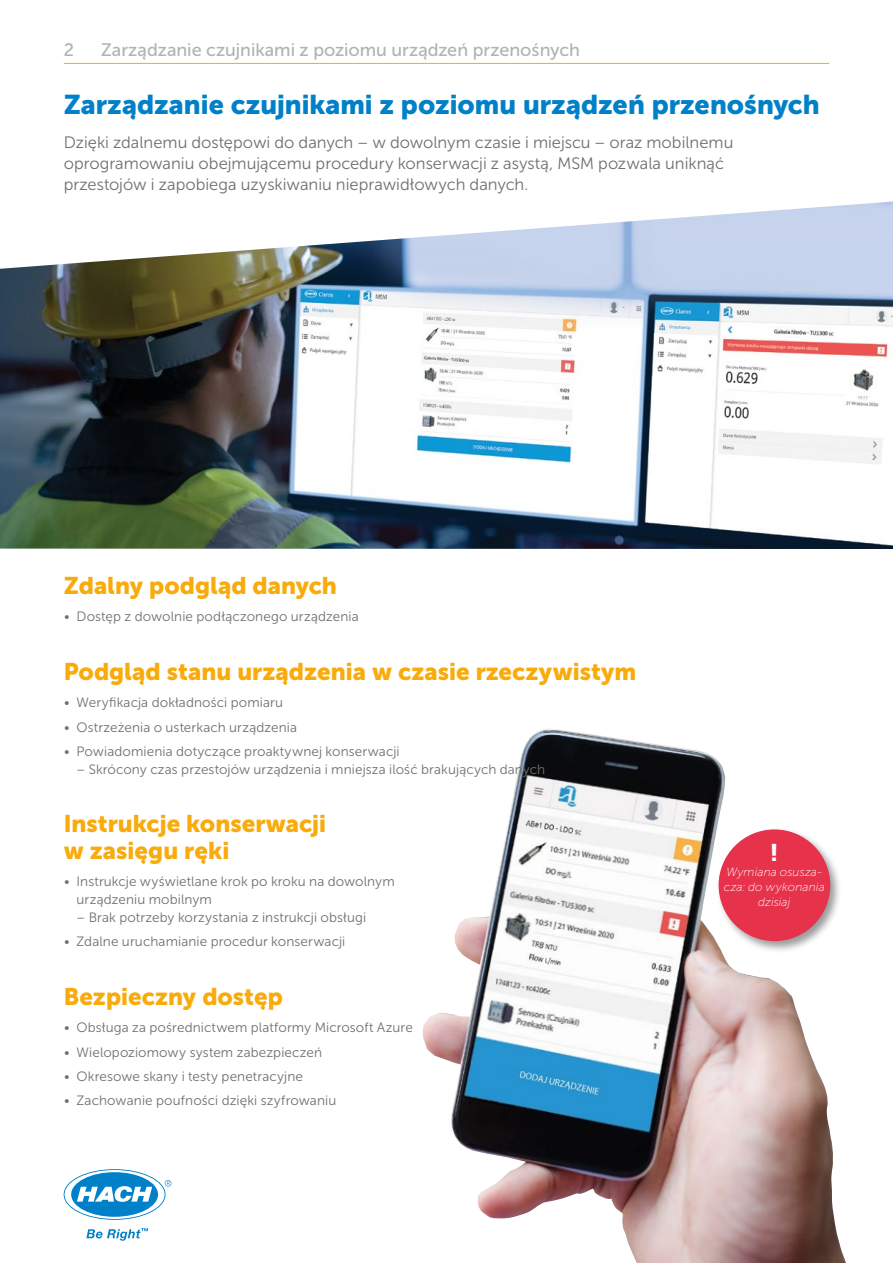
<style>
.page{position:relative;width:893px;height:1263px;background:#fff}
.page>*{position:absolute;margin:0;border:0;box-sizing:border-box;transform-origin:0 0}
.t1{font:27px "Museo Sans Cyrl 900";color:#0080c8}
.t2{font:24px/27px "Museo Sans Cyrl 900";color:#f8ab0b}
.t3{font:24px "Museo Sans Cyrl 900";color:#fff}
.t4{font:18px "Museo Sans Cyrl 500";color:#b1b2b3}
.t5{font:16.5px/21px "Museo Sans Cyrl 300";color:#6f6f6e}
.t6{font:13.5px/18px "Museo Sans Cyrl 300";letter-spacing:.01em;color:#6f6f6e}
.t7{font:italic 12px/15px "Museo Sans Cyrl 100";letter-spacing:.01em;color:#fff;text-align:center}
</style>
<div class="page">
<svg style="left:65px;top:1170px;width:106px;height:49px"></svg>
<svg style="left:86px;top:1228px;width:62px;height:13px"></svg>
<img style="left:0;top:202px;width:893px;height:347px">
<img style="left:422px;top:729px;width:424px;height:534px">
<div style="left:716px;top:826px;width:127px;height:127px;background:#000;opacity:.4"></div>
<div style="left:719px;top:829px;width:111px;height:112px;background:#e7324b;border-radius:50%"></div>
<hr style="left:64px;top:63px;width:765px;height:1px;background:#f8ab0b">
<h3 class="t4" style="left:64px;top:40px;width:12px">2</h3>
<h3 class="t4" style="left:101px;top:40px;width:480px">Zarządzanie czujnikami z poziomu urządzeń przenośnych</h3>
<h1 class="t1" style="left:64px;top:89px;width:757px">Zarządzanie czujnikami z poziomu urządzeń przenośnych</h1>
<p class="t5" style="left:64px;top:132px;width:671px">Dzięki zdalnemu dostępowi do danych – w dowolnym czasie i miejscu – oraz mobilnemu oprogramowaniu obejmującemu procedury konserwacji z asystą, MSM pozwala uniknąć przestojów i zapobiega uzyskiwaniu nieprawidłowych danych.</p>
<h2 class="t2" style="left:64px;top:572px;width:275px">Zdalny podgląd danych</h2>
<p class="t6" style="left:64px;top:608px;width:296px">• Dostęp z dowolnie podłączonego urządzenia</p>
<h2 class="t2" style="left:64px;top:658px;width:574px">Podgląd stanu urządzenia w czasie rzeczywistym</h2>
<p class="t6" style="left:64px;top:694px;width:221px">• Weryfikacja dokładności pomiaru</p>
<p class="t6" style="left:64px;top:718px;width:235px">• Ostrzeżenia o usterkach urządzenia</p>
<p class="t6" style="left:64px;top:742px;width:337px">• Powiadomienia dotyczące proaktywnej konserwacji</p>
<p class="t6" style="left:77px;top:760px;width:470px">– Skrócony czas przestojów urządzenia i mniejsza ilość brakujących danych</p>
<h2 class="t2" style="left:64px;top:810px;width:264px">Instrukcje konserwacji w zasięgu ręki</h2>
<p class="t6" style="left:77px;top:872px;width:320px;text-indent:-13px">• Instrukcje wyświetlane krok po kroku na dowolnym urządzeniu mobilnym</p>
<p class="t6" style="left:77px;top:908px;width:291px">– Brak potrzeby korzystania z instrukcji obsługi</p>
<p class="t6" style="left:64px;top:933px;width:283px">• Zdalne uruchamianie procedur konserwacji</p>
<h2 class="t2" style="left:64px;top:983px;width:221px">Bezpieczny dostęp</h2>
<p class="t6" style="left:64px;top:1019px;width:351px">• Obsługa za pośrednictwem platformy Microsoft Azure</p>
<p class="t6" style="left:64px;top:1043px;width:260px">• Wielopoziomowy system zabezpieczeń</p>
<p class="t6" style="left:64px;top:1067px;width:241px">• Okresowe skany i testy penetracyjne</p>
<p class="t6" style="left:64px;top:1092px;width:274px">• Zachowanie poufności dzięki szyfrowaniu</p>
<h2 class="t3" style="left:771px;top:838px;width:9px">!</h2>
<p class="t7" style="left:724px;top:864px;width:102px">Wymiana osusza&shy;cza: do wykonania dzisiaj</p>
</div>
